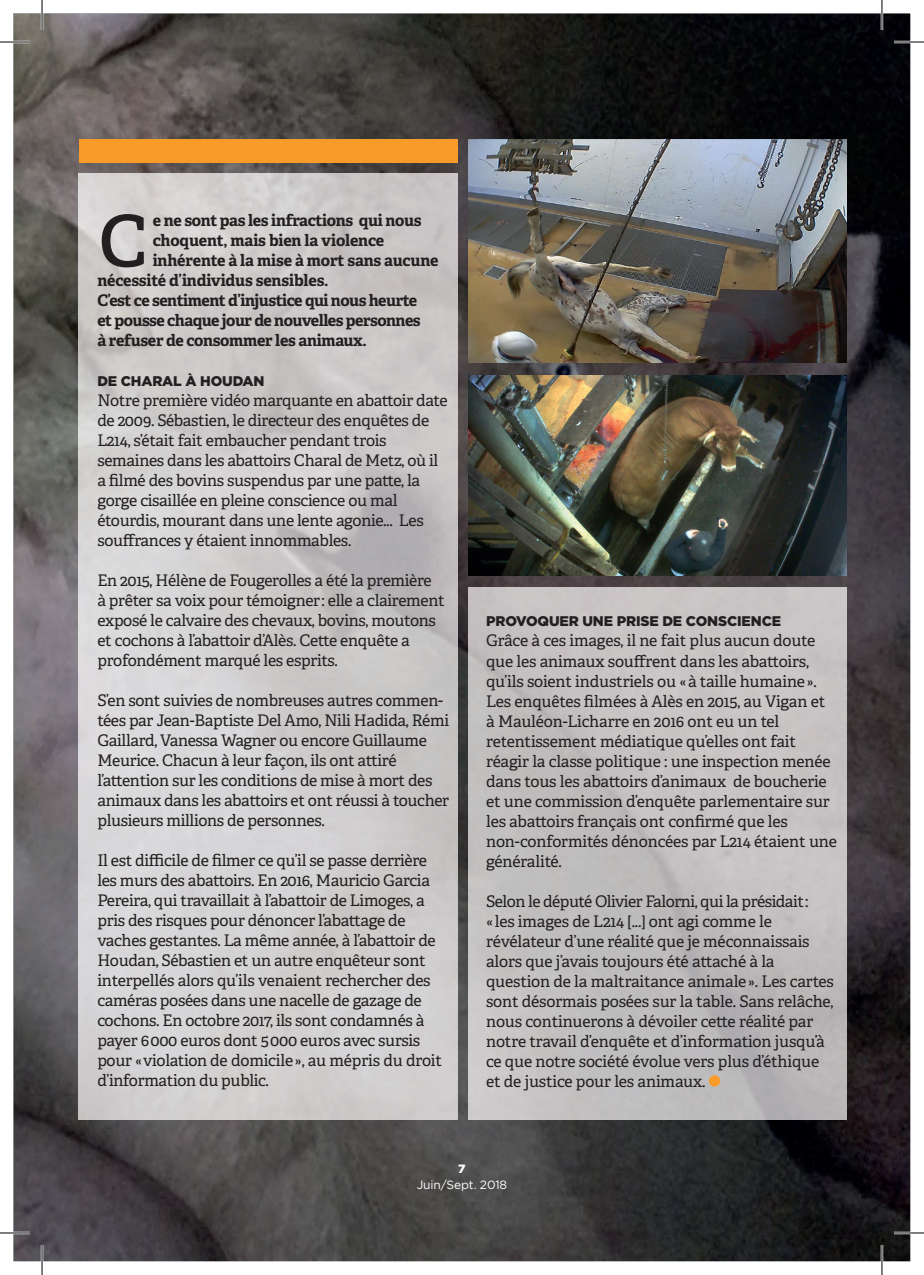
<style>
.page{position:relative;width:924px;height:1275px;background:#fff}
.page>*{position:absolute;margin:0;border:0;box-sizing:border-box;transform-origin:0 0}
.t1{font:600 71.2px "Adelle";color:#231f20}
.t2{font:16px/20px "Adelle";letter-spacing:-.02em;color:#231f20}
.t3{font:700 16px "Adelle";letter-spacing:-.02em;color:#231f20}
.t4{font:900 14px "Gotham";letter-spacing:-.01em;color:#231f20}
.t5{font:12px "Gotham";letter-spacing:-.01em;color:#fff}
.t6{font:900 12px "Gotham";color:#fff}
</style>
<div class="page">
<img style="left:14px;top:14px;width:895px;height:1247px">
<img style="left:468px;top:140px;width:378px;height:222px">
<img style="left:468px;top:375px;width:378px;height:200px">
<img style="left:79px;top:173px;width:378px;height:946px">
<img style="left:468px;top:587px;width:378px;height:532px">
<div style="left:708px;top:1075px;width:11px;height:11px;background:#f89b28;border-radius:50%"></div>
<div style="left:79px;top:140px;width:378px;height:23px;background:#f89b28"></div>
<hr style="left:0;top:41px;width:30px;height:2px;background:#fff">
<hr style="left:893px;top:41px;width:30px;height:2px;background:#fff">
<hr style="left:0;top:1231px;width:30px;height:3px;background:#fff">
<hr style="left:893px;top:1231px;width:30px;height:3px;background:#fff">
<hr style="left:41px;top:0;width:2px;height:30px;background:#fff">
<hr style="left:41px;top:1245px;width:2px;height:30px;background:#fff">
<hr style="left:880px;top:0;width:2px;height:30px;background:#fff">
<hr style="left:880px;top:1245px;width:2px;height:30px;background:#fff">
<hr style="left:0;top:42px;width:30px;height:1px;background:#000">
<hr style="left:893px;top:42px;width:30px;height:1px;background:#000">
<hr style="left:0;top:1232px;width:30px;height:1px;background:#000">
<hr style="left:893px;top:1232px;width:30px;height:1px;background:#000">
<hr style="left:42px;top:0;width:1px;height:30px;background:#000">
<hr style="left:42px;top:1245px;width:1px;height:30px;background:#000">
<hr style="left:881px;top:0;width:1px;height:30px;background:#000">
<hr style="left:881px;top:1245px;width:1px;height:30px;background:#000">
<p class="t3" style="left:153px;top:210px;width:270px">e ne sont pas les infractions qui nous</p>
<p class="t3" style="left:153px;top:230px;width:233px">choquent, mais bien la violence</p>
<p class="t3" style="left:153px;top:250px;width:287px">inhérente à la mise à mort sans aucune</p>
<p class="t3" style="left:97px;top:270px;width:233px">nécessité d’individus sensibles.</p>
<p class="t3" style="left:97px;top:290px;width:321px">C’est ce sentiment d’injustice qui nous heurte</p>
<p class="t3" style="left:97px;top:310px;width:325px">et pousse chaque jour de nouvelles personnes</p>
<p class="t3" style="left:97px;top:330px;width:271px">à refuser de consommer les animaux.</p>
<p class="t4" style="left:97px;top:371px;width:169px">DE CHARAL À HOUDAN</p>
<p class="t2" style="left:97px;top:390px;width:351px">Notre première vidéo marquante en abattoir date de 2009. Sébastien, le directeur des enquêtes de L214, s’était fait embaucher pendant trois semaines dans les abattoirs Charal de Metz, où il a filmé des bovins suspendus par une patte, la gorge cisaillée en pleine conscience ou mal étourdis, mourant dans une lente agonie... Les souffrances y étaient innommables.</p>
<p class="t2" style="left:97px;top:570px;width:349px">En 2015, Hélène de Fougerolles a été la première<br>à prêter sa voix pour témoigner : elle a clairement exposé le calvaire des chevaux, bovins, moutons et cochons à l’abattoir d’Alès. Cette enquête a profondément marqué les esprits.</p>
<p class="t2" style="left:97px;top:690px;width:353px">S’en sont suivies de nombreuses autres commen&shy;tées par Jean-Baptiste Del Amo, Nili Hadida, Rémi Gaillard, Vanessa Wagner ou encore Guillaume Meurice. Chacun à leur façon, ils ont attiré l’attention sur les conditions de mise à mort des animaux dans les abattoirs et ont réussi à toucher plusieurs millions de personnes.</p>
<p class="t2" style="left:97px;top:850px;width:346px">Il est difficile de filmer ce qu’il se passe derrière les murs des abattoirs. En 2016, Mauricio Garcia Pereira, qui travaillait à l’abattoir de Limoges, a pris des risques pour dénoncer l’abattage de vaches gestantes. La même année, à l’abattoir de Houdan, Sébastien et un autre enquêteur sont interpellés alors qu’ils venaient rechercher des caméras posées dans une nacelle de gazage de cochons. En octobre 2017, ils sont condamnés à payer 6 000 euros dont 5 000 euros avec sursis pour « violation de domicile », au mépris du droit d’information du public.</p>
<h1 class="t1" style="left:99px;top:197px;width:50px">C</h1>
<p class="t4" style="left:486px;top:612px;width:296px">PROVOQUER UNE PRISE DE CONSCIENCE</p>
<p class="t2" style="left:486px;top:631px;width:352px">Grâce à ces images, il ne fait plus aucun doute que les animaux souffrent dans les abattoirs, qu’ils soient industriels ou « à taille humaine ».<br>Les enquêtes filmées à Alès en 2015, au Vigan et à Mauléon -Licharre en 2016 ont eu un tel retentissement médiatique qu’elles ont fait réagir la classe politique : une inspection menée dans tous les abattoirs d’animaux de boucherie et une commission d’enquête parlementaire sur les abattoirs français ont confirmé que les<br>non- conformités dénoncées par L214 étaient une généralité.</p>
<p class="t2" style="left:486px;top:891px;width:349px">Selon le député Olivier Falorni, qui la présidait :<br>« les images de L214 [...] ont agi comme le révélateur d’une réalité que je méconnaissais alors que j’avais toujours été attaché à la question de la maltraitance animale ». Les cartes sont désormais posées sur la table. Sans relâche, nous continuerons à dévoiler cette réalité par notre travail d’enquête et d’information jusqu’à ce que notre société évolue vers plus d’éthique et de justice pour les animaux.</p>
<p class="t6" style="left:458px;top:1160px;width:9px">7</p>
<p class="t5" style="left:416px;top:1177px;width:92px">Juin/Sept. 2018</p>
</div>
